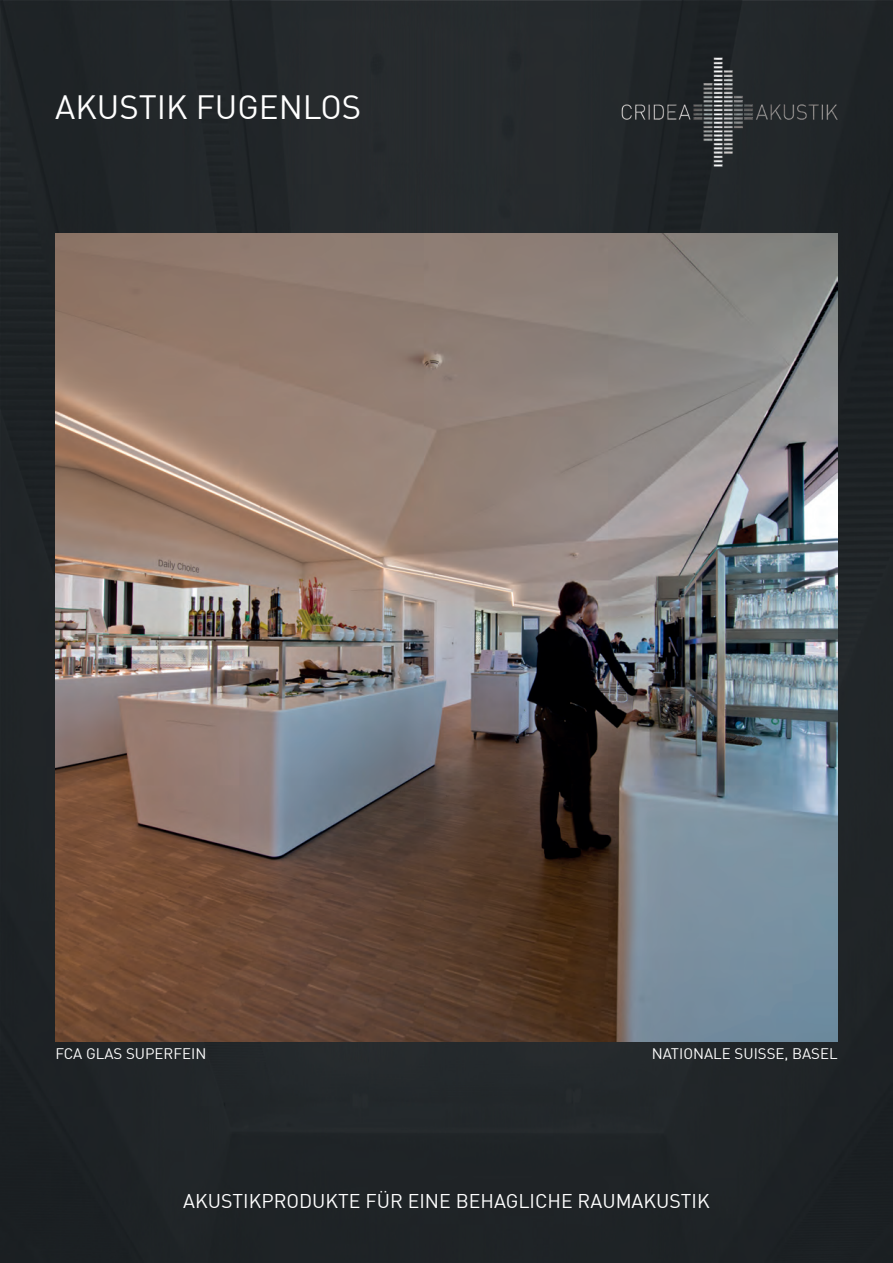
<style>
.page{position:relative;width:893px;height:1263px;background:#202528}
.page>*{position:absolute;margin:0;border:0;box-sizing:border-box;transform-origin:0 0}
.t1{font:33px "DIN Offc";color:#fff}
.t2{font:19.5px "DIN Offc";color:#fff}
.t3{font:15px "DIN Offc";color:#fff}
</style>
<div class="page">
<img style="left:604px;top:57px;width:234px;height:109px">
<img style="left:55px;top:234px;width:783px;height:808px">
<h1 class="t1" style="left:55px;top:87px;width:307px">AKUSTIK FUGENLOS</h1>
<p class="t3" style="left:55px;top:1044px;width:153px">FCA GLAS SUPERFEIN</p>
<p class="t3" style="left:652px;top:1044px;width:187px">NATIONALE SUISSE, BASEL</p>
<p class="t2" style="left:183px;top:1188px;width:528px">AKUSTIKPRODUKTE FÜR EINE BEHAGLICHE RAUMAKUSTIK</p>
</div>
